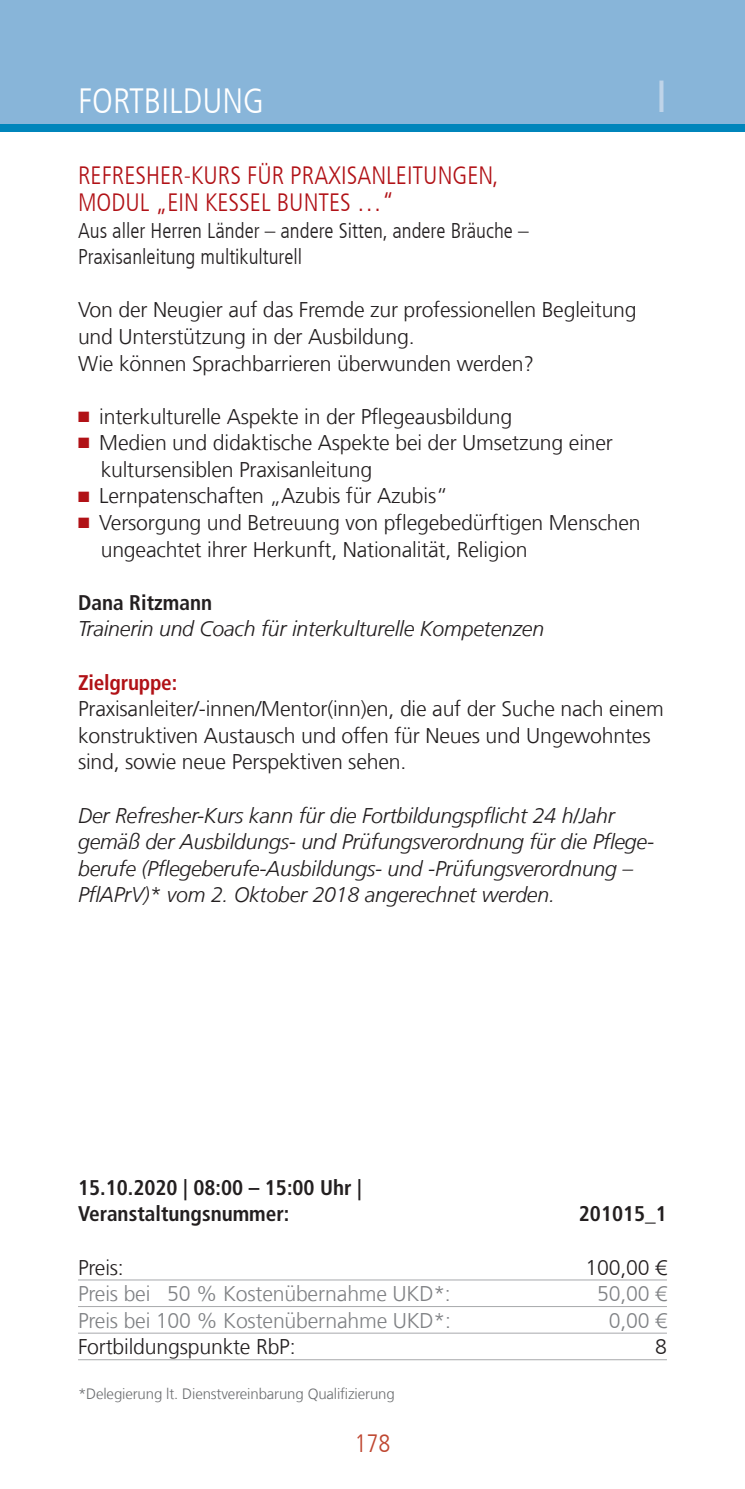
<style>
.page{position:relative;width:745px;height:1489px;background:#fff}
.page>*{position:absolute;margin:0;border:0;box-sizing:border-box;transform-origin:0 0}
.t1{font:condensed 45px "Frutiger LT Com";color:#bfd4e9}
.t2{font:300 condensed 35px "Frutiger LT Com";color:#fff}
.t3{font:300 condensed 25px/26.5px "Frutiger LT Com";color:#b11116}
.t4{font:300 condensed 25px "Frutiger LT Com";color:#bf4731}
.t5{font:300 21.25px/26.5px "Frutiger LT Com";letter-spacing:-.01em;color:#231f20}
.t6{font:italic 300 21.25px/26.5px "Frutiger LT Com";letter-spacing:-.01em;color:#231f20}
.t7{font:300 condensed 21.25px/26.5px "Frutiger LT Com";color:#231f20}
.t8{font:300 21.25px "Frutiger LT Com";letter-spacing:-.01em;color:#808285}
.t9{font:700 condensed 21.25px/26.5px "Frutiger LT Com";color:#231f20}
.t10{font:700 condensed 21.25px "Frutiger LT Com";letter-spacing:-.01em;color:#b11116}
.t11{font:300 15px "Frutiger LT Com";letter-spacing:-.01em;color:#6d6f71}
.t12{font:15px "Zapf Dingbats ITC";color:#b11116}
.s1{color:#b11116}
</style>
<div class="page">
<div style="left:0;top:124px;width:744px;height:7px;background:#0085bb"></div>
<div style="left:0;top:0;width:744px;height:124px;background:#88b5d9"></div>
<hr style="left:78px;top:1279px;width:588px;height:1px;background:#a7a9ac">
<hr style="left:78px;top:1305px;width:588px;height:1px;background:#a7a9ac">
<hr style="left:78px;top:1332px;width:588px;height:1px;background:#a7a9ac">
<hr style="left:78px;top:1359px;width:588px;height:1px;background:#a7a9ac">
<h2 class="t2" style="left:78px;top:80px;width:187px">FORTBILDUNG</h2>
<p class="t3" style="left:78px;top:162px;width:421px">REFRESHER-KURS FÜR PRAXISANLEITUNGEN,<br>MODUL „EIN KESSEL BUNTES …“</p>
<p class="t7" style="left:78px;top:217px;width:452px">Aus aller Herren Länder – andere Sitten, andere Bräuche –<br>Praxisanleitung multikulturell</p>
<p class="t5" style="left:78px;top:296px;width:560px">Von der Neugier auf das Fremde zur professionellen Begleitung und Unterstützung in der Ausbildung.<br>Wie können Sprachbarrieren überwunden werden?</p>
<h1 class="t1" style="left:655px;top:68px;width:12px">I</h1>
<p class="t5" style="left:78px;top:403px;width:435px"><span class="s1">■</span> interkulturelle Aspekte in der Pflegeausbildung</p>
<p class="t5" style="left:101px;top:429px;width:513px;text-indent:-23px"><span class="s1">■</span> Medien und didaktische Aspekte bei der Umsetzung einer kultursensiblen Praxisanleitung</p>
<p class="t12" style="left:89px;top:489px;width:6px">■</p>
<p class="t12" style="left:89px;top:409px;width:6px">■</p>
<p class="t5" style="left:78px;top:482px;width:371px"><span class="s1">■</span> Lernpatenschaften „Azubis für Azubis“</p>
<p class="t12" style="left:89px;top:516px;width:6px">■</p>
<p class="t5" style="left:101px;top:509px;width:541px;text-indent:-23px"><span class="s1">■</span> Versorgung und Betreuung von pflegebedürftigen Menschen ungeachtet ihrer Herkunft, Nationalität, Religion</p>
<p class="t9" style="left:78px;top:589px;width:135px">Dana Ritzmann</p>
<p class="t6" style="left:78px;top:615px;width:467px">Trainerin und Coach für interkulturelle Kompetenzen</p>
<p class="t10" style="left:78px;top:669px;width:101px">Zielgruppe:</p>
<p class="t5" style="left:78px;top:695px;width:587px">Praxisanleiter/-innen/Mentor(inn)en, die auf der Suche nach einem konstruktiven Austausch und offen für Neues und Ungewohntes sind, sowie neue Perspektiven sehen.</p>
<p class="t6" style="left:78px;top:801px;width:577px">Der Refresher-Kurs kann für die Fortbildungspflicht 24 h/Jahr gemäß der Ausbildungs- und Prüfungsverordnung für die Pflege&shy;berufe (Pflegeberufe-Ausbildungs- und -Prüfungsverordnung – PflAPrV)* vom 2. Oktober 2018 angerechnet werden.</p>
<p class="t9" style="left:78px;top:1173px;width:285px">15.10.2020 | 08:00 – 15:00 Uhr |<br>Veranstaltungsnummer:</p>
<p class="t9" style="left:578px;top:1200px;width:89px">201015_1</p>
<p class="t5" style="left:78px;top:1253px;width:47px">Preis:</p>
<p class="t5" style="left:585px;top:1253px;width:83px">100,00 €</p>
<p class="t8" style="left:78px;top:1280px;width:374px">Preis bei 50 % Kostenübernahme UKD*:</p>
<p class="t8" style="left:597px;top:1280px;width:71px">50,00 €</p>
<p class="t8" style="left:78px;top:1307px;width:374px">Preis bei 100 % Kostenübernahme UKD*:</p>
<p class="t8" style="left:608px;top:1307px;width:60px">0,00 €</p>
<p class="t5" style="left:78px;top:1333px;width:219px">Fortbildungspunkte RbP:</p>
<p class="t5" style="left:654px;top:1333px;width:13px">8</p>
<p class="t11" style="left:78px;top:1383px;width:318px">*Delegierung lt. Dienstvereinbarung Qualifizierung</p>
<p class="t4" style="left:354px;top:1427px;width:38px">178</p>
</div>
